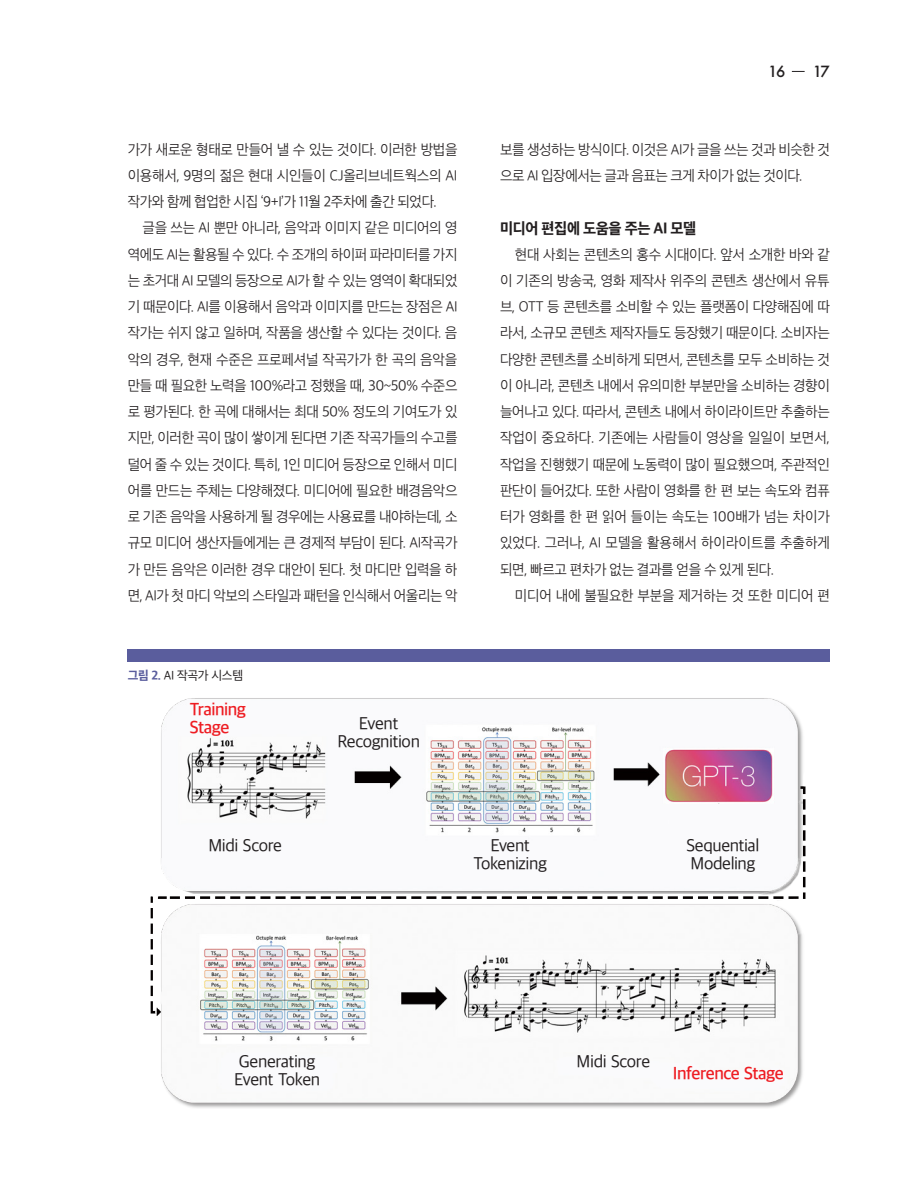
<style>
.page{position:relative;width:915px;height:1191px;background:#fff}
.page>*{position:absolute;margin:0;border:0;box-sizing:border-box;transform-origin:0 0}
.저자명_7_5{font:18px "Apple SD Gothic Neo";letter-spacing:-.025em;color:#231f20}
.저자명_7_5-2{font:600 18px "Apple SD Gothic Neo";letter-spacing:-.025em;color:#ee1d23}
.중제_10_5{font:800 15.75px "Apple SD Gothic Neo";letter-spacing:-.025em;color:#231f20;scale:.96 1}
.본문고딕_10{font:300 15px/26.2px "Apple SD Gothic Neo";letter-spacing:-.025em;color:#231f20;text-align:justify;scale:.96 1}
.t1{font:500 15px "Futura";color:#231f20}
.표_그림_제목_8_5{font:12.75px "Apple SD Gothic Neo";letter-spacing:-.02em;color:#231f20}
.s1{font-weight:800;color:#5a5d9d}
</style>
<div class="page">
<svg style="left:791px;top:71px;width:13px;height:1px"></svg>
<div style="left:128px;top:649px;width:701px;height:12px;background:#5a5d9d"></div>
<img style="left:150px;top:698px;width:656px;height:410px">
<p class="본문고딕_10" style="left:128px;top:137px;width:345px">가가 새로운 형태로 만들어 낼 수 있는 것이다. 이러한 방법을 이용해서, 9명의 젊은 현대 시인들이 CJ올리브네트웍스의 AI 작가와 함께 협업한 시집 ‘9+I’가 11월 2주차에 출간 되었다.</p>
<p class="본문고딕_10" style="left:128px;top:216px;width:345px;text-indent:15px">글을 쓰는 AI 뿐만 아니라, 음악과 이미지 같은 미디어의 영 역에도 AI는 활용될 수 있다. 수 조개의 하이퍼 파라미터를 가지 는 초거대 AI 모델의 등장으로 AI가 할 수 있는 영역이 확대되었 기 때문이다. AI를 이용해서 음악과 이미지를 만드는 장점은 AI 작가는 쉬지 않고 일하며, 작품을 생산할 수 있다는 것이다. 음 악의 경우, 현재 수준은 프로페셔널 작곡가가 한 곡의 음악을 만들 때 필요한 노력을 100%라고 정했을 때, 30~50% 수준으 로 평가된다. 한 곡에 대해서는 최대 50% 정도의 기여도가 있 지만, 이러한 곡이 많이 쌓이게 된다면 기존 작곡가들의 수고를 덜어 줄 수 있는 것이다. 특히, 1인 미디어 등장으로 인해서 미디 어를 만드는 주체는 다양해졌다. 미디어에 필요한 배경음악으 로 기존 음악을 사용하게 될 경우에는 사용료를 내야하는데, 소 규모 미디어 생산자들에게는 큰 경제적 부담이 된다. AI작곡가 가 만든 음악은 이러한 경우 대안이 된다. 첫 마디만 입력을 하 면, AI가 첫 마디 악보의 스타일과 패턴을 인식해서 어울리는 악</p>
<p class="표_그림_제목_8_5" style="left:128px;top:669px;width:117px"><span class="s1">그림 2.</span> AI 작곡가 시스템</p>
<p class="저자명_7_5-2" style="left:190px;top:700px;width:58px">Training</p>
<p class="저자명_7_5-2" style="left:190px;top:718px;width:41px">Stage</p>
<p class="저자명_7_5" style="left:359px;top:714px;width:41px">Event</p>
<p class="저자명_7_5" style="left:337px;top:732px;width:84px">Recognition</p>
<p class="t1" style="left:767px;top:61px;width:19px">16</p>
<p class="t1" style="left:812px;top:61px;width:19px">17</p>
<p class="본문고딕_10" style="left:500px;top:137px;width:345px">보를 생성하는 방식이다. 이것은 AI가 글을 쓰는 것과 비슷한 것 으로 AI 입장에서는 글과 음표는 크게 차이가 없는 것이다.</p>
<p class="중제_10_5" style="left:500px;top:220px;width:206px">미디어 편집에 도움을 주는 AI 모델</p>
<p class="본문고딕_10" style="left:500px;top:242px;width:345px;text-indent:15px">현대 사회는 콘텐츠의 홍수 시대이다. 앞서 소개한 바와 같 이 기존의 방송국, 영화 제작사 위주의 콘텐츠 생산에서 유튜 브, OTT 등 콘텐츠를 소비할 수 있는 플랫폼이 다양해짐에 따 라서, 소규모 콘텐츠 제작자들도 등장했기 때문이다. 소비자는 다양한 콘텐츠를 소비하게 되면서, 콘텐츠를 모두 소비하는 것 이 아니라, 콘텐츠 내에서 유의미한 부분만을 소비하는 경향이 늘어나고 있다. 따라서, 콘텐츠 내에서 하이라이트만 추출하는 작업이 중요하다. 기존에는 사람들이 영상을 일일이 보면서, 작업을 진행했기 때문에 노동력이 많이 필요했으며, 주관적인 판단이 들어갔다. 또한 사람이 영화를 한 편 보는 속도와 컴퓨 터가 영화를 한 편 읽어 들이는 속도는 100배가 넘는 차이가 있었다. 그러나, AI 모델을 활용해서 하이라이트를 추출하게 되면, 빠르고 편차가 없는 결과를 얻을 수 있게 된다.</p>
<p class="본문고딕_10" style="left:514px;top:583px;width:329px">미디어 내에 불필요한 부분을 제거하는 것 또한 미디어 편</p>
<p class="저자명_7_5" style="left:208px;top:836px;width:75px">Midi Score</p>
<p class="저자명_7_5" style="left:490px;top:836px;width:41px">Event</p>
<p class="저자명_7_5" style="left:473px;top:854px;width:75px">Tokenizing</p>
<p class="저자명_7_5" style="left:686px;top:836px;width:74px">Sequential</p>
<p class="저자명_7_5" style="left:690px;top:854px;width:66px">Modeling</p>
<p class="저자명_7_5" style="left:239px;top:1051px;width:78px">Generating</p>
<p class="저자명_7_5" style="left:234px;top:1069px;width:87px">Event Token</p>
<p class="저자명_7_5" style="left:576px;top:1051px;width:75px">Midi Score</p>
<p class="저자명_7_5-2" style="left:672px;top:1064px;width:112px">Inference Stage</p>
</div>
